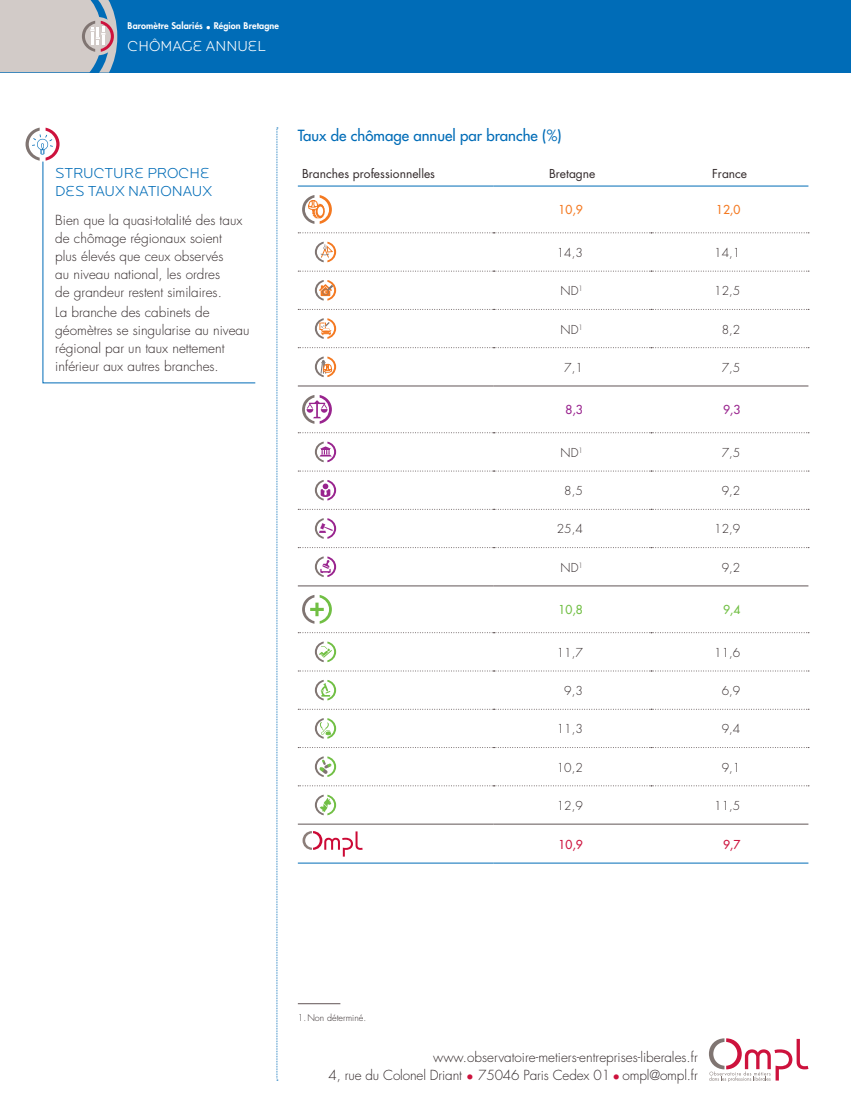
<style>
.page{position:relative;width:851px;height:1106px;background:#fff}
.page>*{position:absolute;margin:0;border:0;box-sizing:border-box;transform-origin:0 0}
.BAROMETRE_ss-titre{font:500 15px "Futura Std";color:#006cb7}
.HORS_TEXTE_titre{font:300 15px/18px "Locator Display";color:#006cb7}
.t1{font:300 15px "Locator Display";color:#fff}
.HORS_TEXTE_texte{font:300 13.5px/18px "Futura Std";color:#32292a}
.texte_tableau{font:300 12px "Futura Std";color:#32292a}
.texte_tableau_entete{font:12px "Futura Std";color:#32292a}
.texte_tableau-2{font:500 12px "Futura Std";color:#f47921}
.TAB_sante{font:500 12px "Futura Std";color:#71bf44}
.texte_tableau_pied_t{font:500 12px "Futura Std";color:#cd123d}
.TAB_juri_ligne{font:500 12px "Futura Std";color:#99248e}
.t2{font:800 9px "Futura Std";letter-spacing:.01em;color:#fff}
.NDBP{font:300 9px "Futura Std";color:#32292a}
.s1{color:#cd123d}
</style>
<div class="page">
<svg style="left:276px;top:128px;width:2px;height:952px;background:#c4dced"></svg>
<svg style="left:709px;top:1038px;width:99px;height:43px"></svg>
<div style="left:0;top:0;width:850px;height:72px;background:#006cb7"></div>
<svg style="left:0;top:0;width:117px;height:73px;background:#c4c2c4"></svg>
<svg style="left:26px;top:128px;width:34px;height:33px"></svg>
<svg style="left:298px;top:233px;width:510px;height:506px"></svg>
<svg style="left:493px;top:233px;width:315px;height:399px"></svg>
<svg style="left:298px;top:709px;width:510px;height:1px"></svg>
<svg style="left:298px;top:747px;width:510px;height:1px"></svg>
<hr style="left:298px;top:385px;width:195px;height:1px;background:#615556">
<hr style="left:493px;top:385px;width:158px;height:1px;background:#615556">
<hr style="left:651px;top:385px;width:157px;height:1px;background:#615556">
<hr style="left:298px;top:585px;width:195px;height:1px;background:#615556">
<hr style="left:493px;top:585px;width:158px;height:1px;background:#615556">
<hr style="left:651px;top:585px;width:157px;height:1px;background:#615556">
<hr style="left:298px;top:186px;width:195px;height:1px;background:#006cb7">
<hr style="left:493px;top:186px;width:158px;height:1px;background:#006cb7">
<hr style="left:651px;top:186px;width:157px;height:1px;background:#006cb7">
<svg style="left:298px;top:232px;width:510px;height:1px"></svg>
<svg style="left:298px;top:271px;width:510px;height:1px"></svg>
<svg style="left:298px;top:309px;width:510px;height:1px"></svg>
<svg style="left:298px;top:347px;width:510px;height:1px"></svg>
<svg style="left:298px;top:432px;width:510px;height:1px"></svg>
<svg style="left:298px;top:470px;width:510px;height:1px"></svg>
<svg style="left:298px;top:509px;width:510px;height:1px"></svg>
<svg style="left:298px;top:547px;width:510px;height:1px"></svg>
<svg style="left:298px;top:632px;width:510px;height:1px"></svg>
<svg style="left:298px;top:670px;width:510px;height:1px"></svg>
<hr style="left:298px;top:823px;width:195px;height:1px;background:#615556">
<hr style="left:493px;top:823px;width:158px;height:1px;background:#615556">
<hr style="left:651px;top:823px;width:157px;height:1px;background:#615556">
<hr style="left:298px;top:862px;width:195px;height:1px;background:#006cb7">
<hr style="left:493px;top:862px;width:158px;height:1px;background:#006cb7">
<hr style="left:651px;top:862px;width:157px;height:1px;background:#006cb7">
<svg style="left:298px;top:785px;width:510px;height:1px"></svg>
<svg style="left:302px;top:195px;width:30px;height:29px"></svg>
<svg style="left:315px;top:242px;width:21px;height:20px"></svg>
<svg style="left:315px;top:280px;width:21px;height:20px"></svg>
<svg style="left:315px;top:318px;width:21px;height:21px"></svg>
<svg style="left:315px;top:356px;width:21px;height:21px"></svg>
<svg style="left:302px;top:395px;width:30px;height:29px"></svg>
<svg style="left:315px;top:441px;width:21px;height:21px"></svg>
<svg style="left:315px;top:480px;width:21px;height:20px"></svg>
<svg style="left:315px;top:518px;width:21px;height:21px"></svg>
<svg style="left:315px;top:556px;width:21px;height:21px"></svg>
<svg style="left:302px;top:595px;width:30px;height:28px"></svg>
<svg style="left:315px;top:641px;width:21px;height:21px"></svg>
<svg style="left:315px;top:680px;width:21px;height:20px"></svg>
<svg style="left:315px;top:718px;width:21px;height:20px"></svg>
<svg style="left:315px;top:756px;width:21px;height:21px"></svg>
<svg style="left:315px;top:794px;width:21px;height:21px"></svg>
<svg style="left:302px;top:831px;width:60px;height:25px"></svg>
<svg style="left:42px;top:161px;width:214px;height:222px"></svg>
<hr style="left:298px;top:1003px;width:42px;height:1px;background:#615556">
<p class="t2" style="left:128px;top:20px;width:153px">Baromètre Salariés • Région Bretagne</p>
<p class="t1" style="left:128px;top:37px;width:140px">CHÔMAGE ANNUEL</p>
<p class="HORS_TEXTE_titre" style="left:55px;top:163px;width:158px">STRUCTURE PROCHE<br>DES TAUX NATIONAUX</p>
<p class="HORS_TEXTE_texte" style="left:55px;top:211px;width:188px">Bien que la quasi-totalité des taux de chômage régionaux soient plus élevés que ceux observés<br>au niveau national, les ordres<br>de grandeur restent similaires.</p>
<p class="HORS_TEXTE_texte" style="left:55px;top:303px;width:196px">La branche des cabinets de géomètres se singularise au niveau régional par un taux nettement inférieur aux autres branches.</p>
<p class="BAROMETRE_ss-titre" style="left:298px;top:127px;width:265px">Taux de chômage annuel par branche (%)</p>
<p class="texte_tableau_entete" style="left:302px;top:165px;width:134px">Branches professionnelles</p>
<p class="texte_tableau_entete" style="left:549px;top:165px;width:48px">Bretagne</p>
<p class="texte_tableau_entete" style="left:712px;top:165px;width:36px">France</p>
<p class="texte_tableau-2" style="left:558px;top:202px;width:26px">10,9</p>
<p class="texte_tableau-2" style="left:716px;top:202px;width:26px">12,0</p>
<p class="texte_tableau" style="left:556px;top:245px;width:28px">14,3</p>
<p class="texte_tableau" style="left:714px;top:245px;width:28px">14,1</p>
<p class="texte_tableau" style="left:560px;top:283px;width:24px">ND<sup>1</sup></p>
<p class="texte_tableau" style="left:714px;top:283px;width:28px">12,5</p>
<p class="texte_tableau" style="left:560px;top:322px;width:24px">ND<sup>1</sup></p>
<p class="texte_tableau" style="left:721px;top:322px;width:20px">8,2</p>
<p class="texte_tableau" style="left:564px;top:360px;width:20px">7,1</p>
<p class="texte_tableau" style="left:721px;top:360px;width:20px">7,5</p>
<p class="TAB_juri_ligne" style="left:565px;top:402px;width:19px">8,3</p>
<p class="TAB_juri_ligne" style="left:723px;top:402px;width:19px">9,3</p>
<p class="texte_tableau" style="left:560px;top:445px;width:24px">ND<sup>1</sup></p>
<p class="texte_tableau" style="left:721px;top:445px;width:20px">7,5</p>
<p class="texte_tableau" style="left:564px;top:483px;width:20px">8,5</p>
<p class="texte_tableau" style="left:721px;top:483px;width:20px">9,2</p>
<p class="texte_tableau" style="left:556px;top:522px;width:28px">25,4</p>
<p class="texte_tableau" style="left:714px;top:522px;width:28px">12,9</p>
<p class="texte_tableau" style="left:560px;top:560px;width:24px">ND<sup>1</sup></p>
<p class="texte_tableau" style="left:721px;top:560px;width:20px">9,2</p>
<p class="TAB_sante" style="left:558px;top:602px;width:26px">10,8</p>
<p class="TAB_sante" style="left:723px;top:602px;width:19px">9,4</p>
<p class="texte_tableau" style="left:556px;top:645px;width:28px">11,7</p>
<p class="texte_tableau" style="left:714px;top:645px;width:28px">11,6</p>
<p class="texte_tableau" style="left:564px;top:683px;width:20px">9,3</p>
<p class="texte_tableau" style="left:721px;top:683px;width:20px">6,9</p>
<p class="texte_tableau" style="left:556px;top:721px;width:28px">11,3</p>
<p class="texte_tableau" style="left:721px;top:721px;width:20px">9,4</p>
<p class="texte_tableau" style="left:556px;top:760px;width:28px">10,2</p>
<p class="texte_tableau" style="left:721px;top:760px;width:20px">9,1</p>
<p class="texte_tableau" style="left:556px;top:798px;width:28px">12,9</p>
<p class="texte_tableau" style="left:714px;top:798px;width:28px">11,5</p>
<p class="texte_tableau_pied_t" style="left:558px;top:836px;width:26px">10,9</p>
<p class="texte_tableau_pied_t" style="left:723px;top:836px;width:19px">9,7</p>
<p class="NDBP" style="left:298px;top:1012px;width:70px">1.Non déterminé.</p>
<p class="HORS_TEXTE_texte" style="left:328px;top:1048px;width:371px;text-align:right">www.observatoire-metiers-entreprises-liberales.fr<br>4, rue du Colonel Driant <span class="s1">•</span> 75046 Paris Cedex 01 <span class="s1">•</span> ompl@ompl.fr</p>
</div>
